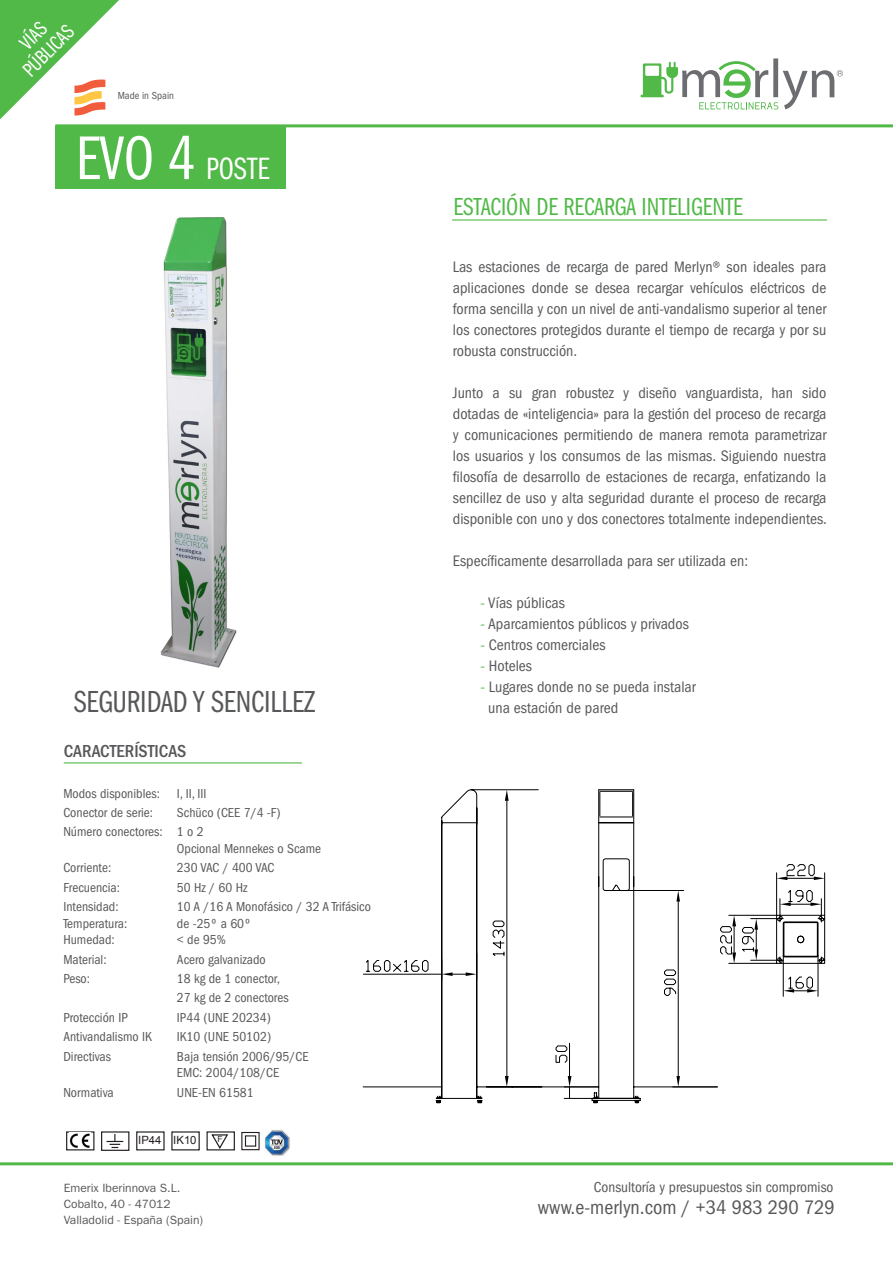
<style>
.page{position:relative;width:893px;height:1263px;background:#fff}
.page>*{position:absolute;margin:0;border:0;box-sizing:border-box;transform-origin:0 0}
.t1{font:63.9px "ITC Franklin Gothic Std Bk Cp";color:#fff}
.t2{font:31.95px "ITC Franklin Gothic Std Bk Cp";color:#fff}
.t3{font:31.5px "ITC Franklin Gothic Std Bk Cp";color:#57585a}
.t4{font:25.5px "ITC Franklin Gothic Std Bk Cp";color:#51b948}
.t5{font:21px "ITC Franklin Gothic Std Bk Cp";color:#fff}
.t6{font:condensed 20.25px "ITC Franklin Gothic Std";color:#57585a}
.t7{font:500 condensed 18px "ITC Franklin Gothic Std";color:#57585a}
.t8{font:condensed 15.75px/21px "ITC Franklin Gothic Std";color:#57585a;text-align:justify}
.t9{font:condensed 15px "ITC Franklin Gothic Std";color:#57585a}
.t10{font:condensed 13.5px "ITC Franklin Gothic Std";color:#57585a}
.t11{font:12px "ITC Franklin Gothic Std";color:#57585a}
.t12{font:11.25px "Arial";color:#231f20}
.t13{font:condensed 10.5px "ITC Franklin Gothic Std";color:#57585a}
.t14{font:8.55px "Arial";color:#231f20}
.s1{color:#51b948}
</style>
<div class="page">
<img style="left:55px;top:188px;width:182px;height:480px">
<hr style="left:0;top:1162px;width:893px;height:3px;background:#51b948">
<hr style="left:452px;top:219px;width:375px;height:2px;background:#51b948">
<div style="left:773px;top:58px;width:5px;height:39px;background:#6c6d70"></div>
<svg style="left:641px;top:61px;width:202px;height:48px"></svg>
<div style="left:645px;top:66px;width:14px;height:10px;background:#fff"></div>
<hr style="left:64px;top:762px;width:238px;height:1px;background:#51b948">
<div style="left:241px;top:1132px;width:19px;height:18px;border:1px solid #231f20"></div>
<div style="left:245px;top:1135px;width:11px;height:12px;border:1px solid #231f20"></div>
<div style="left:101px;top:1131px;width:28px;height:20px;border:1px solid #231f20"></div>
<svg style="left:106px;top:1134px;width:17px;height:14px"></svg>
<img style="left:265px;top:1130px;width:25px;height:26px">
<svg style="left:211px;top:1134px;width:18px;height:15px"></svg>
<img style="left:70px;top:1133px;width:20px;height:15px">
<svg style="left:362px;top:789px;width:279px;height:314px"></svg>
<svg style="left:505px;top:790px;width:4px;height:11px"></svg>
<svg style="left:677px;top:1076px;width:3px;height:11px"></svg>
<svg style="left:441px;top:822px;width:236px;height:277px"></svg>
<svg style="left:568px;top:1076px;width:3px;height:11px"></svg>
<svg style="left:362px;top:864px;width:464px;height:199px"></svg>
<svg style="left:598px;top:789px;width:227px;height:200px"></svg>
<div style="left:56px;top:126px;width:230px;height:63px;background:#51b948"></div>
<hr style="left:55px;top:124px;width:838px;height:3px;background:#51b948">
<svg style="left:0;top:0;width:119px;height:119px"></svg>
<p class="t5" style="left:15px;top:38px;width:22px;rotate:-45deg">VÍAS</p>
<p class="t5" style="left:18px;top:65px;width:44px;rotate:-45deg">PÚBLICAS</p>
<p class="t13" style="left:118px;top:90px;width:58px">Made in Spain</p>
<p class="t1" style="left:76px;top:123px;width:121px">EVO 4</p>
<p class="t2" style="left:206px;top:151px;width:65px">POSTE</p>
<p class="t3" style="left:74px;top:685px;width:244px">SEGURIDAD Y SENCILLEZ</p>
<p class="t7" style="left:64px;top:741px;width:124px">CARACTERÍSTICAS</p>
<p class="t10" style="left:63px;top:785px;width:98px">Modos disponibles:</p>
<p class="t10" style="left:177px;top:785px;width:31px">I, II, III</p>
<p class="t10" style="left:63px;top:805px;width:91px">Conector de serie:</p>
<p class="t10" style="left:177px;top:805px;width:105px">Schüco (CEE 7/4 -F)</p>
<p class="t10" style="left:63px;top:824px;width:101px">Número conectores:</p>
<p class="t10" style="left:177px;top:824px;width:28px">1 o 2</p>
<p class="t10" style="left:177px;top:841px;width:146px">Opcional Mennekes o Scame</p>
<p class="t10" style="left:63px;top:860px;width:49px">Corriente:</p>
<p class="t10" style="left:177px;top:860px;width:99px">230 VAC / 400 VAC</p>
<p class="t10" style="left:63px;top:879px;width:58px">Frecuencia:</p>
<p class="t10" style="left:177px;top:879px;width:72px">50 Hz / 60 Hz</p>
<p class="t10" style="left:63px;top:899px;width:57px">Intensidad:</p>
<p class="t10" style="left:63px;top:915px;width:65px">Temperatura:</p>
<p class="t10" style="left:63px;top:932px;width:53px">Humedad:</p>
<p class="t10" style="left:177px;top:899px;width:196px">10 A /16 A Monofásico / 32 A Trifásico</p>
<p class="t10" style="left:177px;top:915px;width:76px">de -25º a 60º</p>
<p class="t10" style="left:177px;top:932px;width:51px">&lt; de 95%</p>
<p class="t10" style="left:63px;top:951px;width:45px">Material:</p>
<p class="t10" style="left:177px;top:951px;width:90px">Acero galvanizado</p>
<p class="t10" style="left:63px;top:971px;width:28px">Peso:</p>
<p class="t10" style="left:177px;top:971px;width:105px">18 kg de 1 conector,</p>
<p class="t10" style="left:177px;top:990px;width:113px">27 kg de 2 conectores</p>
<p class="t10" style="left:63px;top:1010px;width:66px">Protección IP</p>
<p class="t10" style="left:177px;top:1010px;width:95px">IP44 (UNE 20234)</p>
<p class="t10" style="left:63px;top:1029px;width:90px">Antivandalismo IK</p>
<p class="t10" style="left:177px;top:1029px;width:96px">IK10 (UNE 50102)</p>
<p class="t10" style="left:63px;top:1049px;width:49px">Directivas</p>
<p class="t10" style="left:177px;top:1049px;width:133px">Baja tensión 2006/95/CE</p>
<p class="t10" style="left:177px;top:1065px;width:104px">EMC: 2004/108/CE</p>
<p class="t10" style="left:63px;top:1084px;width:52px">Normativa</p>
<p class="t10" style="left:177px;top:1084px;width:78px">UNE-EN 61581</p>
<p class="t12" style="left:138px;top:1133px;width:25px">IP44</p>
<p class="t12" style="left:173px;top:1133px;width:25px">IK10</p>
<p class="t14" style="left:217px;top:1134px;width:7px">F</p>
<p class="t11" style="left:64px;top:1181px;width:118px">Emerix Iberinnova S.L.</p>
<p class="t11" style="left:64px;top:1197px;width:108px">Cobalto, 40 - 47012</p>
<p class="t11" style="left:64px;top:1213px;width:141px">Valladolid - España (Spain)</p>
<p class="t4" style="left:454px;top:192px;width:291px">ESTACIÓN DE RECARGA INTELIG ENTE</p>
<p class="t8" style="left:453px;top:256px;width:375px">Las estaciones de recarga de pared Merlyn® son ideales para aplicaciones donde se desea recargar vehículos eléctricos de forma sencilla y con un nivel de anti-vandalismo superior al tener los conectores protegidos durante el tiempo de recarga y por su robusta construcción.</p>
<p class="t8" style="left:453px;top:382px;width:376px">Junto a su gran robustez y diseño vanguardista, han sido dotadas de «inteligencia» para la gestión del proceso de recarga y comunicaciones permitiendo de manera remota parametrizar los usuarios y los consumos de las mismas. Siguiendo nuestra filosofía de desarrollo de estaciones de recarga, enfatizando la sencillez de uso y alta seguridad durante el proceso de recarga disponible con uno y dos conectores totalmente independientes.</p>
<p class="t8" style="left:453px;top:550px;width:297px">Específicamente desarrollada para ser utilizada en:</p>
<p class="t8" style="left:480px;top:592px;width:86px"><span class="s1">-</span> Vías públicas</p>
<p class="t8" style="left:480px;top:613px;width:210px"><span class="s1">-</span> Aparcamientos públicos y privados</p>
<p class="t8" style="left:480px;top:634px;width:127px"><span class="s1">-</span> Centros comerciales</p>
<p class="t8" style="left:480px;top:655px;width:53px"><span class="s1">-</span> Hoteles</p>
<p class="t8" style="left:480px;top:676px;width:217px"><span class="s1">-</span> Lugares donde no se pueda instalar</p>
<p class="t8" style="left:488px;top:697px;width:131px">una estación de pared</p>
<p class="t9" style="left:594px;top:1178px;width:241px">Consultoría y presupuestos sin compromiso</p>
<p class="t6" style="left:538px;top:1196px;width:299px">www.e-merlyn.com / +34 983 290 729</p>
</div>
